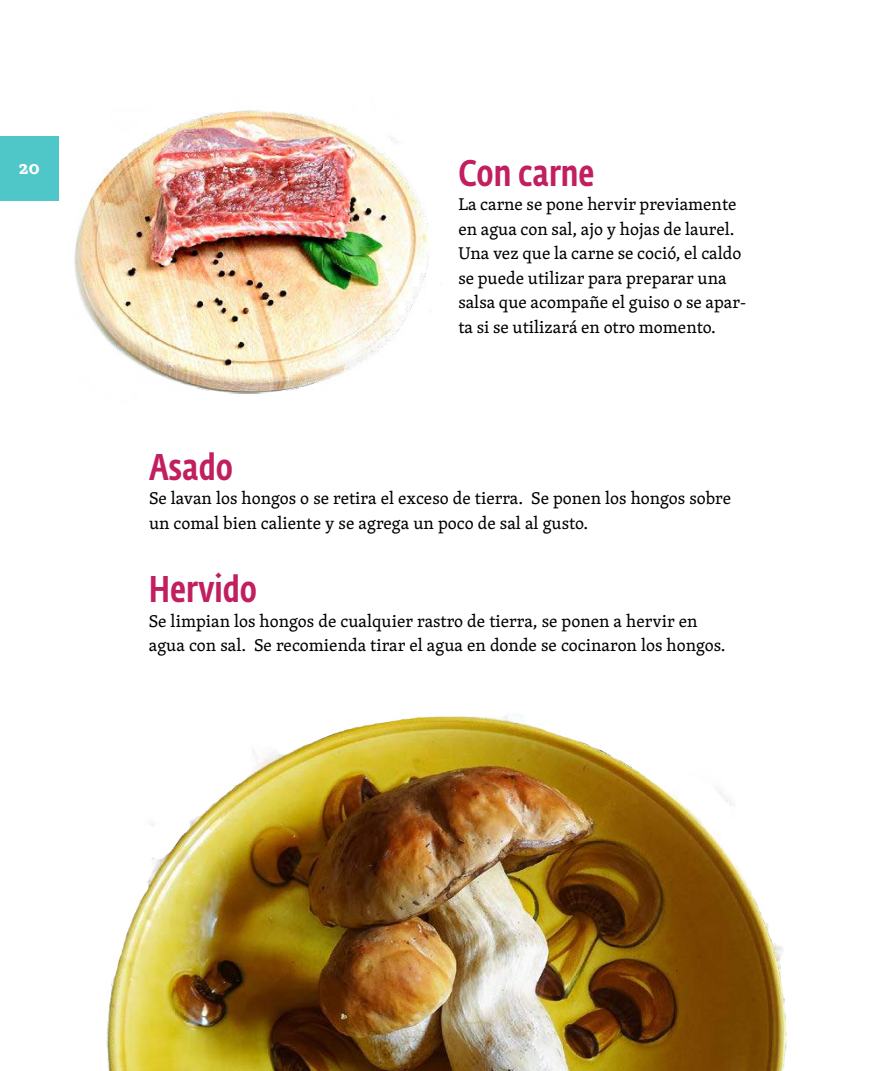
<style>
.page{position:relative;width:882px;height:1071px;background:#fff}
.page>*{position:absolute;margin:0;border:0;box-sizing:border-box;transform-origin:0 0}
.t1{font:500 36.75px "Fedra Sans Cond Std";color:#c11f5f}
.t2{font:700 19.25px "Skolar";color:#fff}
.t3{font:17.5px/24.5px "Skolar";color:#000}
</style>
<div class="page">
<div style="left:0;top:136px;width:59px;height:65px;background:#4fc6c8"></div>
<img style="left:106px;top:714px;width:681px;height:357px">
<img style="left:74px;top:110px;width:356px;height:284px">
<p class="t2" style="left:19px;top:152px;width:23px">20</p>
<h1 class="t1" style="left:458px;top:150px;width:138px">Con carne</h1>
<p class="t3" style="left:458px;top:191px;width:290px">La carne se pone hervir previamente en agua con sal, ajo y hojas de laurel.<br>Una vez que la carne se coció, el caldo se puede utilizar para preparar una salsa que acompañe el guiso o se apar&shy;ta si se utilizará en otro momento.</p>
<h1 class="t1" style="left:149px;top:444px;width:86px">Asado</h1>
<p class="t3" style="left:149px;top:485px;width:584px">Se lavan los hongos o se retira el exceso de tierra. Se ponen los hongos sobre un comal bien caliente y se agrega un poco de sal al gusto.</p>
<h1 class="t1" style="left:149px;top:567px;width:110px">Hervido</h1>
<p class="t3" style="left:149px;top:608px;width:578px">Se limpian los hongos de cualquier rastro de tierra, se ponen a hervir en agua con sal. Se recomienda tirar el agua en donde se cocinaron los hongos.</p>
</div>
